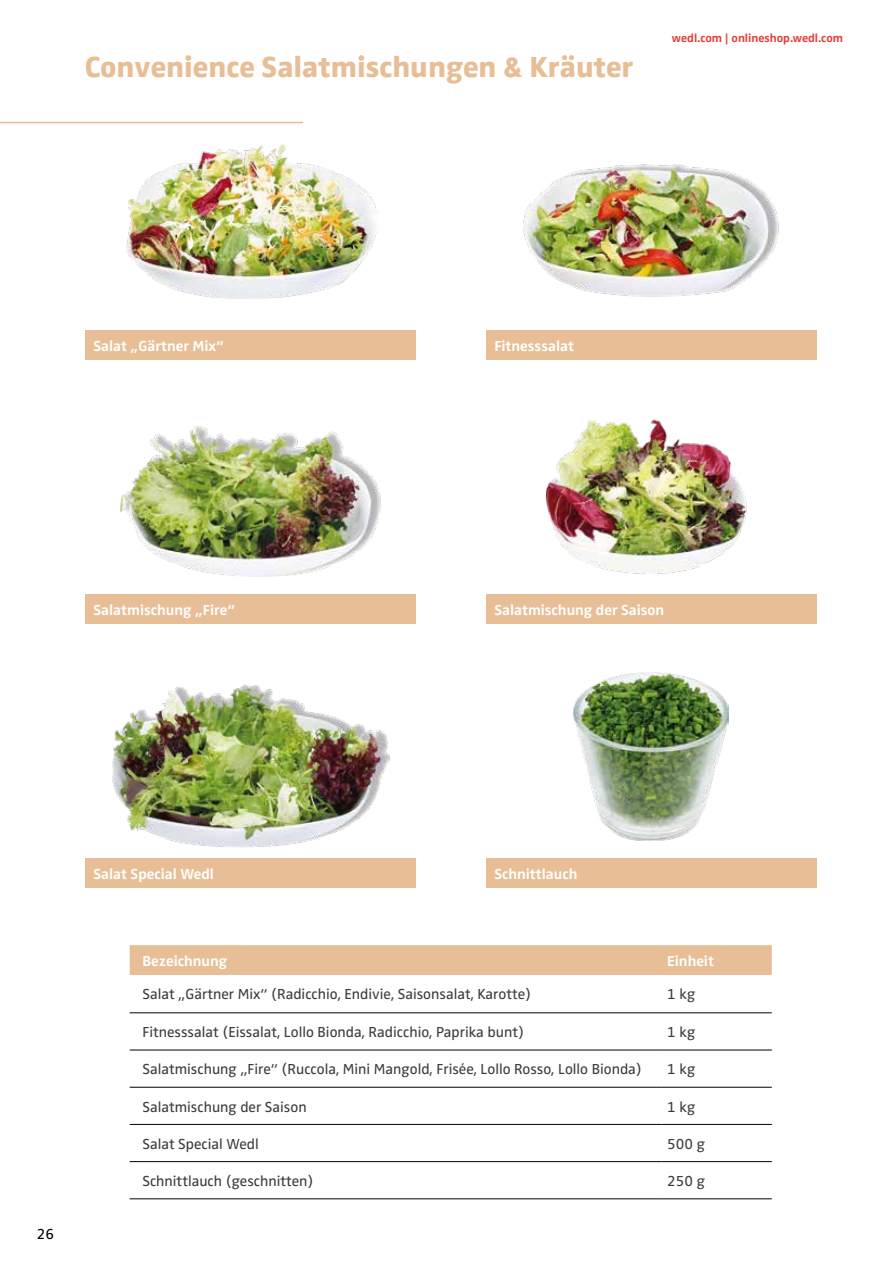
<style>
.page{position:relative;width:893px;height:1263px;background:#fff}
.page>*{position:absolute;margin:0;border:0;box-sizing:border-box;transform-origin:0 0}
.t1{font:800 30px "Zwo Pro";color:#e8be96}
.t2{font:15px "Zwo Pro";color:#3c3c3b}
.t3{font:700 15px "Zwo Pro";color:#fff}
.t4{font:15px "Zwo Pro";color:#000}
.t5{font:700 12px "Zwo Pro";color:#e83b38}
</style>
<div class="page">
<hr style="left:0;top:122px;width:303px;height:1px;background:#e8be96">
<div style="left:85px;top:858px;width:331px;height:30px;background:#e8be96"></div>
<div style="left:85px;top:594px;width:331px;height:30px;background:#e8be96"></div>
<div style="left:486px;top:594px;width:330px;height:30px;background:#e8be96"></div>
<div style="left:130px;top:945px;width:642px;height:30px;background:#e8be96"></div>
<hr style="left:130px;top:1012px;width:531px;height:1px;background:#000">
<hr style="left:130px;top:1050px;width:531px;height:1px;background:#000">
<hr style="left:130px;top:1087px;width:531px;height:1px;background:#000">
<hr style="left:661px;top:1012px;width:111px;height:1px;background:#000">
<hr style="left:661px;top:1050px;width:111px;height:1px;background:#000">
<hr style="left:661px;top:1087px;width:111px;height:1px;background:#000">
<hr style="left:130px;top:1124px;width:531px;height:1px;background:#000">
<hr style="left:130px;top:1161px;width:531px;height:1px;background:#000">
<hr style="left:130px;top:1198px;width:531px;height:1px;background:#000">
<hr style="left:661px;top:1124px;width:111px;height:1px;background:#000">
<hr style="left:661px;top:1161px;width:111px;height:1px;background:#000">
<hr style="left:661px;top:1198px;width:111px;height:1px;background:#000">
<div style="left:85px;top:330px;width:331px;height:30px;background:#e8be96"></div>
<div style="left:486px;top:330px;width:330px;height:30px;background:#e8be96"></div>
<img style="left:126px;top:145px;width:250px;height:153px">
<img style="left:523px;top:164px;width:256px;height:133px">
<img style="left:120px;top:425px;width:260px;height:151px">
<img style="left:547px;top:419px;width:200px;height:155px">
<img style="left:112px;top:685px;width:277px;height:163px">
<img style="left:573px;top:672px;width:156px;height:168px">
<div style="left:486px;top:858px;width:330px;height:30px;background:#e8be96"></div>
<h1 class="t1" style="left:85px;top:44px;width:550px">Convenience Salatmischungen &amp; Kräuter</h1>
<p class="t5" style="left:672px;top:29px;width:173px">wedl.com | onlineshop.wedl.com</p>
<p class="t3" style="left:94px;top:334px;width:132px">Salat „Gärtner Mix“</p>
<p class="t3" style="left:494px;top:334px;width:81px">Fitnesssalat</p>
<p class="t3" style="left:94px;top:598px;width:143px">Salatmischung „Fire“</p>
<p class="t3" style="left:494px;top:598px;width:172px">Salatmischung der Saison</p>
<p class="t4" style="left:37px;top:1222px;width:19px">26</p>
<p class="t3" style="left:94px;top:862px;width:122px">Salat Special Wedl</p>
<p class="t3" style="left:494px;top:862px;width:85px">Schnittlauch</p>
<p class="t3" style="left:142px;top:949px;width:86px">Bezeichnung</p>
<p class="t3" style="left:667px;top:949px;width:48px">Einheit</p>
<p class="t2" style="left:142px;top:983px;width:390px">Salat „Gärtner Mix“ (Radicchio, Endivie, Saisonsalat, Karotte)</p>
<p class="t2" style="left:667px;top:983px;width:30px">1 kg</p>
<p class="t2" style="left:142px;top:1021px;width:383px">Fitnesssalat (Eissalat, Lollo Bionda, Radicchio, Paprika bunt)</p>
<p class="t2" style="left:667px;top:1021px;width:30px">1 kg</p>
<p class="t2" style="left:142px;top:1058px;width:501px">Salatmischung „Fire“ (Ruccola, Mini Mangold, Frisée, Lollo Rosso, Lollo Bionda)</p>
<p class="t2" style="left:667px;top:1058px;width:30px">1 kg</p>
<p class="t2" style="left:142px;top:1095px;width:166px">Salatmischung der Saison</p>
<p class="t2" style="left:667px;top:1095px;width:30px">1 kg</p>
<p class="t2" style="left:142px;top:1132px;width:118px">Salat Special Wedl</p>
<p class="t2" style="left:667px;top:1132px;width:39px">500 g</p>
<p class="t2" style="left:142px;top:1170px;width:173px">Schnittlauch (geschnitten)</p>
<p class="t2" style="left:667px;top:1170px;width:39px">250 g</p>
</div>
